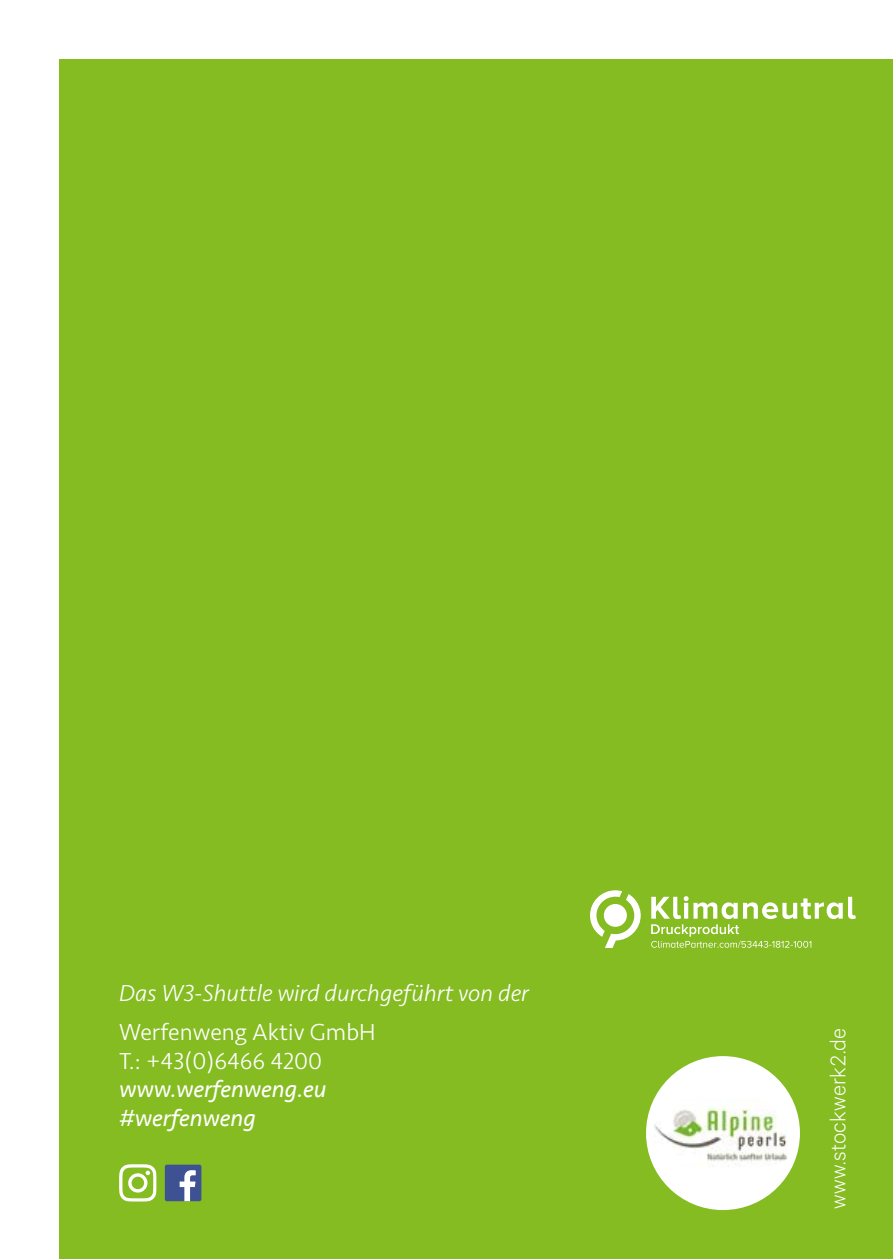
<style>
.page{position:relative;width:893px;height:1259px;background:#fff}
.page>*{position:absolute;margin:0;border:0;box-sizing:border-box;transform-origin:0 0}
.t1{font:300 24px/28.8px "Seravek";color:#fff}
.t2{font:italic 300 24px "Seravek";color:#fff}
.t3{font:italic 24px/28.8px "Seravek";color:#fff}
.t4{font:300 24px "Calibre";letter-spacing:.005em;color:#fff}
</style>
<div class="page">
<div style="left:60px;top:60px;width:833px;height:1199px;background:#85bc22"></div>
<svg style="left:119px;top:1164px;width:38px;height:37px"></svg>
<div style="left:165px;top:1164px;width:36px;height:37px;background:#3d5193;border-radius:2px"></div>
<svg style="left:180px;top:1170px;width:16px;height:31px"></svg>
<div style="left:646px;top:1056px;width:154px;height:154px;background:#fff;border-radius:50%"></div>
<img style="left:654px;top:1099px;width:134px;height:68px">
<svg style="left:590px;top:890px;width:51px;height:58px"></svg>
<svg style="left:651px;top:896px;width:205px;height:52px"></svg>
<p class="t2" style="left:119px;top:978px;width:412px">Das W3-Shuttle wird durchgeführt von der</p>
<p class="t1" style="left:119px;top:1017px;width:258px">Werfenweng Aktiv GmbH<br>T.: +43(0)6466 4200</p>
<p class="t3" style="left:119px;top:1074px;width:209px">www.werfenweng.eu #werfenweng</p>
<p class="t4" style="left:824px;top:1208px;width:182px;rotate:-90deg">www.stockwerk2.de</p>
</div>
